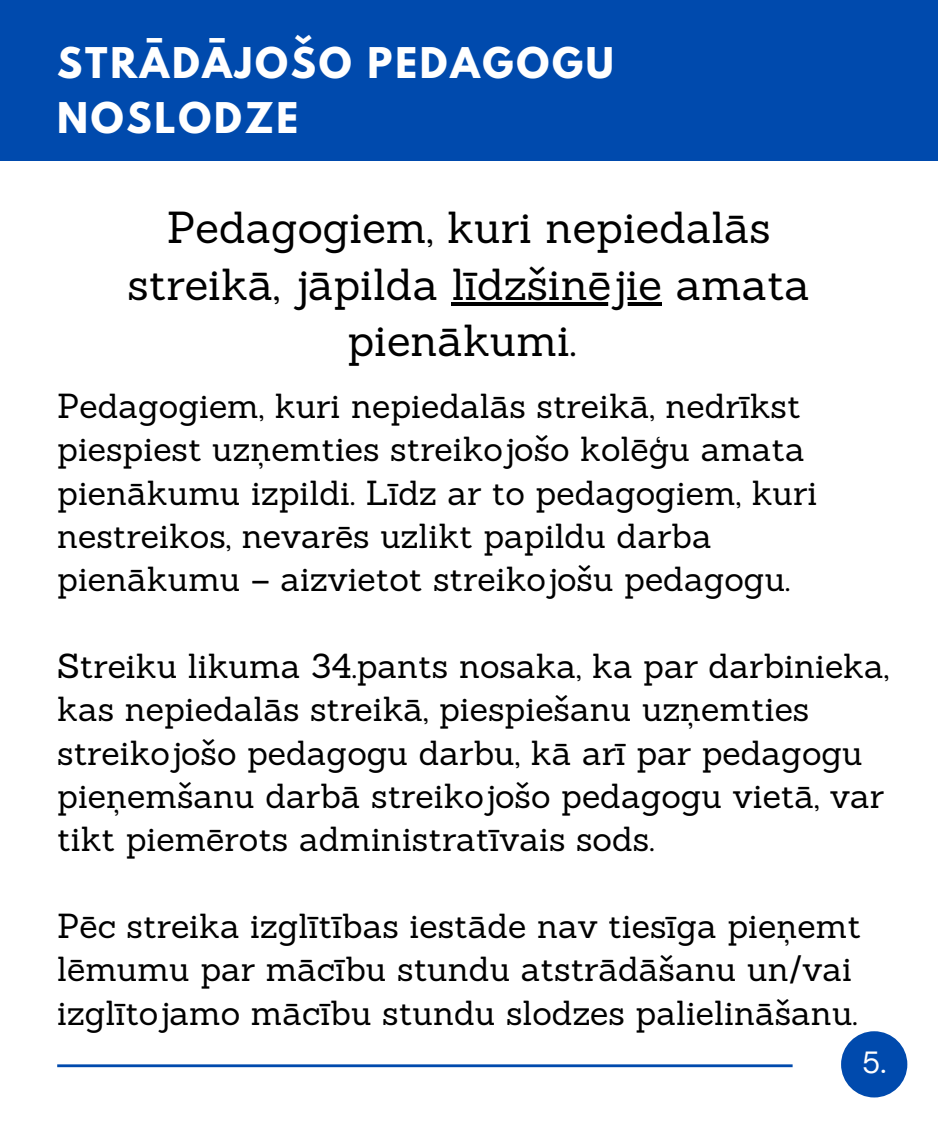
<style>
.page{position:relative;width:938px;height:1125px;background:#fff}
.page>*{position:absolute;margin:0;border:0;box-sizing:border-box;transform-origin:0 0}
.t1{font:43.62px/56.2px "Sanchez";color:#000;text-align:center}
.t2{font:700 37.5px/55.2px "League Spartan";letter-spacing:.075em;color:#fff}
.t3{font:33.88px/43.4px "Sanchez";color:#000}
.t4{font:30.5px "DM Sans";color:#fff}
</style>
<div class="page">
<div style="left:0;top:0;width:938px;height:160px;background:#004aad"></div>
<hr style="left:451px;top:302px;width:211px;height:4px;background:#000">
<div style="left:841px;top:1031px;width:66px;height:67px;background:#004aad;border-radius:50%"></div>
<hr style="left:57px;top:1064px;width:735px;height:3px;background:#004aad">
<p class="t2" style="left:57px;top:40px;width:558px">STRĀDĀJOŠO PEDAGOGU<br>NOSLODZE</p>
<p class="t1" style="left:128px;top:199px;width:683px">Pedagogiem, kuri nepiedalās streikā, jāpilda līdzšinējie amata pienākumi.</p>
<p class="t3" style="left:57px;top:384px;width:761px">Pedagogiem, kuri nepiedalās streikā, nedrīkst piespiest uzņemties streikojošo kolēģu amata pienākumu izpildi. Līdz ar to pedagogiem, kuri nestreikos, nevarēs uzlikt papildu darba pienākumu – aizvietot streikojošu pedagogu.</p>
<p class="t3" style="left:57px;top:644px;width:833px">Streiku likuma 34.pants nosaka, ka par darbinieka, kas nepiedalās streikā, piespiešanu uzņemties streikojošo pedagogu darbu, kā arī par pedagogu pieņemšanu darbā streikojošo pedagogu vietā, var tikt piemērots administratīvais sods.</p>
<p class="t3" style="left:57px;top:904px;width:805px">Pēc streika izglītības iestāde nav tiesīga pieņemt lēmumu par mācību stundu atstrādāšanu un/vai izglītojamo mācību stundu slodzes palielināšanu.</p>
<p class="t4" style="left:861px;top:1043px;width:26px">5.</p>
</div>
